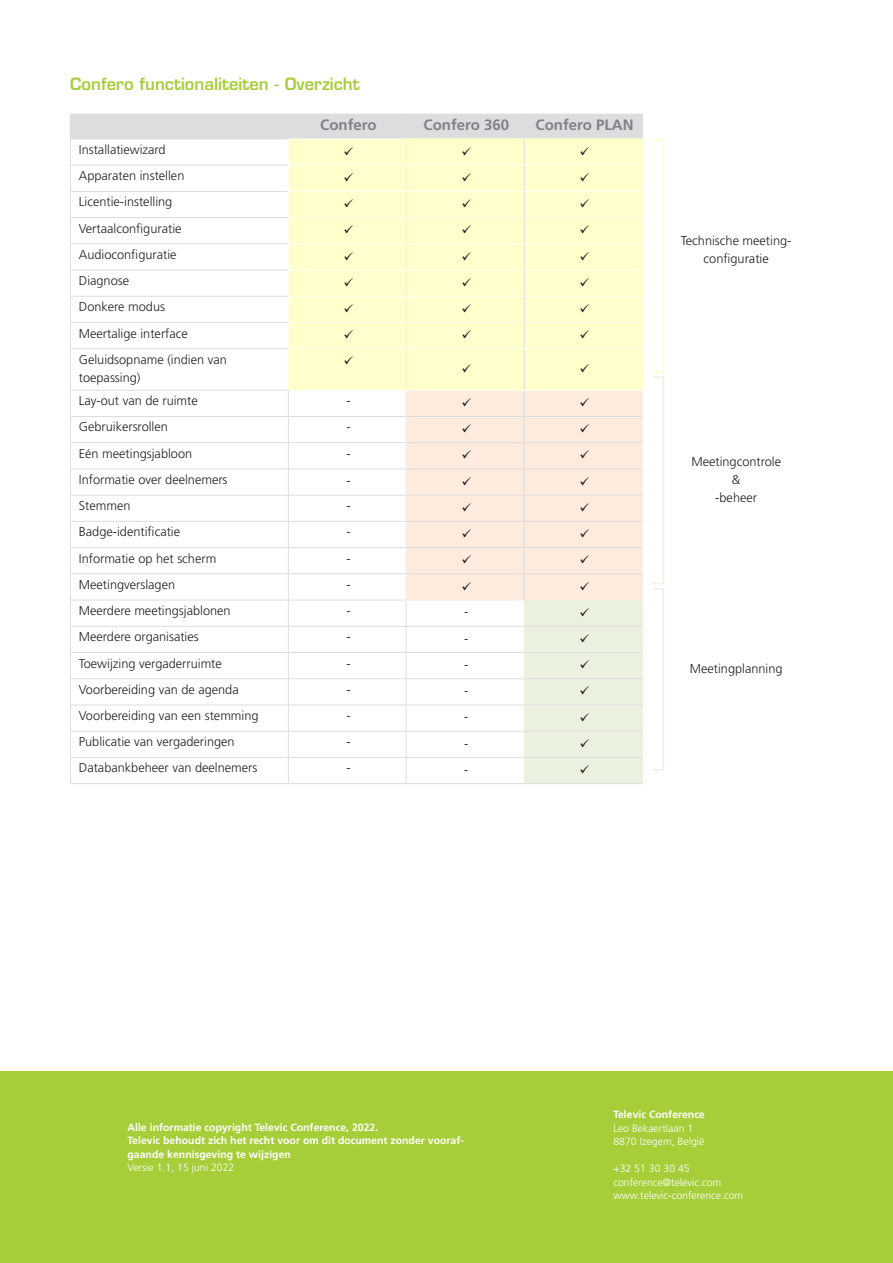
<style>
.page{position:relative;width:893px;height:1263px;background:#fff}
.page>*{position:absolute;margin:0;border:0;box-sizing:border-box;transform-origin:0 0}
.Titel_niveau_3{font:600 16.5px "Eurostile LT Std";color:#a6ce39}
.Titel_-_cell{font:700 15px "Frutiger LT Std";color:#808285}
.Text_-_cell{font:300 12.75px/18px "Frutiger LT Std";color:#231f20}
.t1{font:700 10.5px/13.5px "Frutiger LT Std";color:#fff}
.t2{font:300 10.5px/13.5px "Frutiger LT Std";color:#fff}
</style>
<div class="page">
<div style="left:0;top:1071px;width:893px;height:192px;background:#a6ce39"></div>
<div style="left:288px;top:349px;width:354px;height:41px;background:#ffc"></div>
<div style="left:407px;top:391px;width:117px;height:209px;background:#fdebdd"></div>
<hr style="left:70px;top:349px;width:1px;height:41px;background:#dcdddf">
<svg style="left:70px;top:390px;width:1px;height:393px"></svg>
<hr style="left:406px;top:783px;width:118px;height:1px;background:#dcdddf">
<hr style="left:524px;top:349px;width:1px;height:41px;background:#dcdddf">
<svg style="left:288px;top:391px;width:1px;height:392px"></svg>
<hr style="left:71px;top:390px;width:218px;height:1px;background:#dcdddf">
<hr style="left:71px;top:416px;width:217px;height:1px;background:#dcdddf">
<hr style="left:288px;top:416px;width:118px;height:1px;background:#dcdddf">
<hr style="left:406px;top:416px;width:118px;height:1px;background:#dcdddf">
<hr style="left:71px;top:442px;width:217px;height:1px;background:#dcdddf">
<hr style="left:288px;top:442px;width:118px;height:1px;background:#dcdddf">
<hr style="left:406px;top:442px;width:118px;height:1px;background:#dcdddf">
<hr style="left:71px;top:468px;width:217px;height:1px;background:#dcdddf">
<hr style="left:288px;top:468px;width:118px;height:1px;background:#dcdddf">
<hr style="left:406px;top:468px;width:118px;height:1px;background:#dcdddf">
<hr style="left:71px;top:495px;width:217px;height:1px;background:#dcdddf">
<hr style="left:288px;top:495px;width:118px;height:1px;background:#dcdddf">
<hr style="left:406px;top:495px;width:118px;height:1px;background:#dcdddf">
<hr style="left:71px;top:521px;width:217px;height:1px;background:#dcdddf">
<hr style="left:288px;top:521px;width:118px;height:1px;background:#dcdddf">
<hr style="left:406px;top:521px;width:118px;height:1px;background:#dcdddf">
<hr style="left:71px;top:547px;width:217px;height:1px;background:#dcdddf">
<hr style="left:288px;top:547px;width:118px;height:1px;background:#dcdddf">
<hr style="left:406px;top:547px;width:118px;height:1px;background:#dcdddf">
<hr style="left:71px;top:573px;width:217px;height:1px;background:#dcdddf">
<hr style="left:288px;top:573px;width:118px;height:1px;background:#dcdddf">
<hr style="left:406px;top:573px;width:118px;height:1px;background:#dcdddf">
<hr style="left:71px;top:600px;width:217px;height:1px;background:#dcdddf">
<hr style="left:288px;top:600px;width:118px;height:1px;background:#dcdddf">
<hr style="left:71px;top:626px;width:217px;height:1px;background:#dcdddf">
<hr style="left:288px;top:626px;width:118px;height:1px;background:#dcdddf">
<hr style="left:406px;top:626px;width:118px;height:1px;background:#dcdddf">
<hr style="left:71px;top:652px;width:217px;height:1px;background:#dcdddf">
<hr style="left:288px;top:652px;width:118px;height:1px;background:#dcdddf">
<hr style="left:406px;top:652px;width:118px;height:1px;background:#dcdddf">
<hr style="left:71px;top:678px;width:217px;height:1px;background:#dcdddf">
<hr style="left:288px;top:678px;width:118px;height:1px;background:#dcdddf">
<hr style="left:406px;top:678px;width:118px;height:1px;background:#dcdddf">
<hr style="left:71px;top:704px;width:217px;height:1px;background:#dcdddf">
<hr style="left:288px;top:704px;width:118px;height:1px;background:#dcdddf">
<hr style="left:406px;top:704px;width:118px;height:1px;background:#dcdddf">
<hr style="left:71px;top:731px;width:217px;height:1px;background:#dcdddf">
<hr style="left:288px;top:731px;width:118px;height:1px;background:#dcdddf">
<hr style="left:406px;top:731px;width:118px;height:1px;background:#dcdddf">
<hr style="left:71px;top:757px;width:217px;height:1px;background:#dcdddf">
<hr style="left:288px;top:757px;width:118px;height:1px;background:#dcdddf">
<hr style="left:406px;top:757px;width:118px;height:1px;background:#dcdddf">
<hr style="left:70px;top:783px;width:218px;height:1px;background:#dcdddf">
<hr style="left:288px;top:783px;width:118px;height:1px;background:#dcdddf">
<hr style="left:406px;top:349px;width:1px;height:41px;background:#fdebdd">
<svg style="left:406px;top:391px;width:1px;height:392px"></svg>
<hr style="left:406px;top:600px;width:118px;height:1px;background:#fdebdd">
<hr style="left:289px;top:390px;width:117px;height:1px;background:#fffff7">
<hr style="left:406px;top:390px;width:118px;height:1px;background:#fffff7">
<hr style="left:524px;top:390px;width:119px;height:1px;background:#fffff7">
<hr style="left:642px;top:349px;width:1px;height:41px;background:#ffc">
<hr style="left:663px;top:376px;width:1px;height:208px;background:#fdebdd">
<svg style="left:653px;top:583px;width:10px;height:7px"></svg>
<hr style="left:663px;top:588px;width:1px;height:182px;background:#ebf1df">
<svg style="left:653px;top:139px;width:10px;height:2px"></svg>
<hr style="left:663px;top:139px;width:1px;height:233px;background:#ffc">
<svg style="left:653px;top:371px;width:10px;height:7px"></svg>
<svg style="left:70px;top:114px;width:573px;height:235px"></svg>
<svg style="left:344px;top:357px;width:9px;height:8px"></svg>
<svg style="left:462px;top:364px;width:9px;height:8px"></svg>
<svg style="left:580px;top:364px;width:9px;height:8px"></svg>
<svg style="left:462px;top:398px;width:9px;height:8px"></svg>
<svg style="left:462px;top:424px;width:9px;height:9px"></svg>
<svg style="left:462px;top:450px;width:9px;height:9px"></svg>
<svg style="left:462px;top:477px;width:9px;height:8px"></svg>
<svg style="left:462px;top:503px;width:9px;height:8px"></svg>
<svg style="left:462px;top:529px;width:9px;height:8px"></svg>
<svg style="left:462px;top:555px;width:9px;height:9px"></svg>
<svg style="left:462px;top:582px;width:9px;height:8px"></svg>
<svg style="left:524px;top:391px;width:119px;height:393px;background:#f3eddd"></svg>
<p class="Titel_niveau_3" style="left:70px;top:74px;width:291px">Confero functionaliteiten - Overzicht</p>
<p class="Titel_-_cell" style="left:320px;top:116px;width:58px">Confero</p>
<p class="Titel_-_cell" style="left:424px;top:116px;width:87px">Confero 360</p>
<p class="Titel_-_cell" style="left:535px;top:116px;width:100px">Confero PLAN</p>
<p class="Text_-_cell" style="left:79px;top:141px;width:88px">Installatiewizard</p>
<p class="Text_-_cell" style="left:79px;top:167px;width:107px">Apparaten instellen</p>
<p class="Text_-_cell" style="left:79px;top:193px;width:95px">Licentie-instelling</p>
<p class="Text_-_cell" style="left:79px;top:219px;width:104px">Vertaalconfiguratie</p>
<p class="Text_-_cell" style="left:79px;top:246px;width:99px">Audioconfiguratie</p>
<p class="Text_-_cell" style="left:79px;top:272px;width:52px">Diagnose</p>
<p class="Text_-_cell" style="left:79px;top:298px;width:88px">Donkere modus</p>
<p class="Text_-_cell" style="left:79px;top:324px;width:111px">Meertalige interface</p>
<p class="Text_-_cell" style="left:79px;top:350px;width:150px">Geluidsopname (indien van toepassing)</p>
<p class="Text_-_cell" style="left:79px;top:392px;width:120px">Lay-out van de ruimte</p>
<p class="Text_-_cell" style="left:346px;top:392px;width:6px">-</p>
<p class="Text_-_cell" style="left:79px;top:418px;width:91px">Gebruikersrollen</p>
<p class="Text_-_cell" style="left:346px;top:418px;width:6px">-</p>
<p class="Text_-_cell" style="left:79px;top:444px;width:115px">Eén meetingsjabloon</p>
<p class="Text_-_cell" style="left:346px;top:444px;width:6px">-</p>
<p class="Text_-_cell" style="left:79px;top:471px;width:150px">Informatie over deelnemers</p>
<p class="Text_-_cell" style="left:346px;top:472px;width:6px">-</p>
<p class="Text_-_cell" style="left:79px;top:497px;width:53px">Stemmen</p>
<p class="Text_-_cell" style="left:346px;top:497px;width:6px">-</p>
<p class="Text_-_cell" style="left:79px;top:523px;width:103px">Badge-identificatie</p>
<p class="Text_-_cell" style="left:346px;top:523px;width:6px">-</p>
<p class="Text_-_cell" style="left:79px;top:549px;width:139px">Informatie op het scherm</p>
<p class="Text_-_cell" style="left:346px;top:549px;width:6px">-</p>
<p class="Text_-_cell" style="left:79px;top:576px;width:98px">Meetingverslagen</p>
<p class="Text_-_cell" style="left:346px;top:576px;width:6px">-</p>
<p class="Text_-_cell" style="left:79px;top:602px;width:153px">Meerdere meetingsjablonen</p>
<p class="Text_-_cell" style="left:346px;top:602px;width:6px">-</p>
<p class="Text_-_cell" style="left:464px;top:603px;width:6px">-</p>
<p class="Text_-_cell" style="left:79px;top:628px;width:121px">Meerdere organisaties</p>
<p class="Text_-_cell" style="left:346px;top:628px;width:6px">-</p>
<p class="Text_-_cell" style="left:79px;top:654px;width:145px">Toewijzing vergaderruimte</p>
<p class="Text_-_cell" style="left:346px;top:654px;width:6px">-</p>
<p class="Text_-_cell" style="left:79px;top:680px;width:161px">Voorbereiding van de agenda</p>
<p class="Text_-_cell" style="left:346px;top:680px;width:6px">-</p>
<p class="Text_-_cell" style="left:79px;top:707px;width:181px">Voorbereiding van een stemming</p>
<p class="Text_-_cell" style="left:346px;top:707px;width:6px">-</p>
<p class="Text_-_cell" style="left:79px;top:733px;width:157px">Publicatie van vergaderingen</p>
<p class="Text_-_cell" style="left:346px;top:733px;width:6px">-</p>
<p class="Text_-_cell" style="left:79px;top:759px;width:180px">Databankbeheer van deelnemers</p>
<p class="Text_-_cell" style="left:346px;top:759px;width:6px">-</p>
<p class="Text_-_cell" style="left:464px;top:629px;width:6px">-</p>
<p class="Text_-_cell" style="left:464px;top:656px;width:6px">-</p>
<p class="Text_-_cell" style="left:464px;top:682px;width:6px">-</p>
<p class="Text_-_cell" style="left:464px;top:708px;width:6px">-</p>
<p class="Text_-_cell" style="left:464px;top:734px;width:6px">-</p>
<p class="Text_-_cell" style="left:464px;top:760px;width:6px">-</p>
<p class="Text_-_cell" style="left:681px;top:231px;width:112px">Technische meeting-</p>
<p class="Text_-_cell" style="left:704px;top:249px;width:67px">configuratie</p>
<p class="Text_-_cell" style="left:691px;top:452px;width:91px">Meetingcontrole</p>
<p class="Text_-_cell" style="left:732px;top:470px;width:10px">&amp;</p>
<p class="Text_-_cell" style="left:715px;top:488px;width:43px">-beheer</p>
<p class="Text_-_cell" style="left:690px;top:660px;width:94px">Meetingplanning</p>
<p class="t1" style="left:128px;top:1120px;width:338px">Alle informatie copyright Televic Conference, 2022.<br>Televic behoudt zich het recht voor om dit document zonder vooraf&shy;gaande kennisgeving te wijzigen</p>
<p class="t2" style="left:128px;top:1161px;width:108px">Versie 1.1, 15 juni 2022</p>
<p class="t1" style="left:613px;top:1108px;width:93px">Televic Conference</p>
<p class="t2" style="left:613px;top:1121px;width:93px">Leo Bekaertlaan 1<br>8870 Izegem, België</p>
<p class="t2" style="left:613px;top:1162px;width:131px">+32 51 30 30 45 conference@televic.com www.televic-conference.com</p>
</div>
